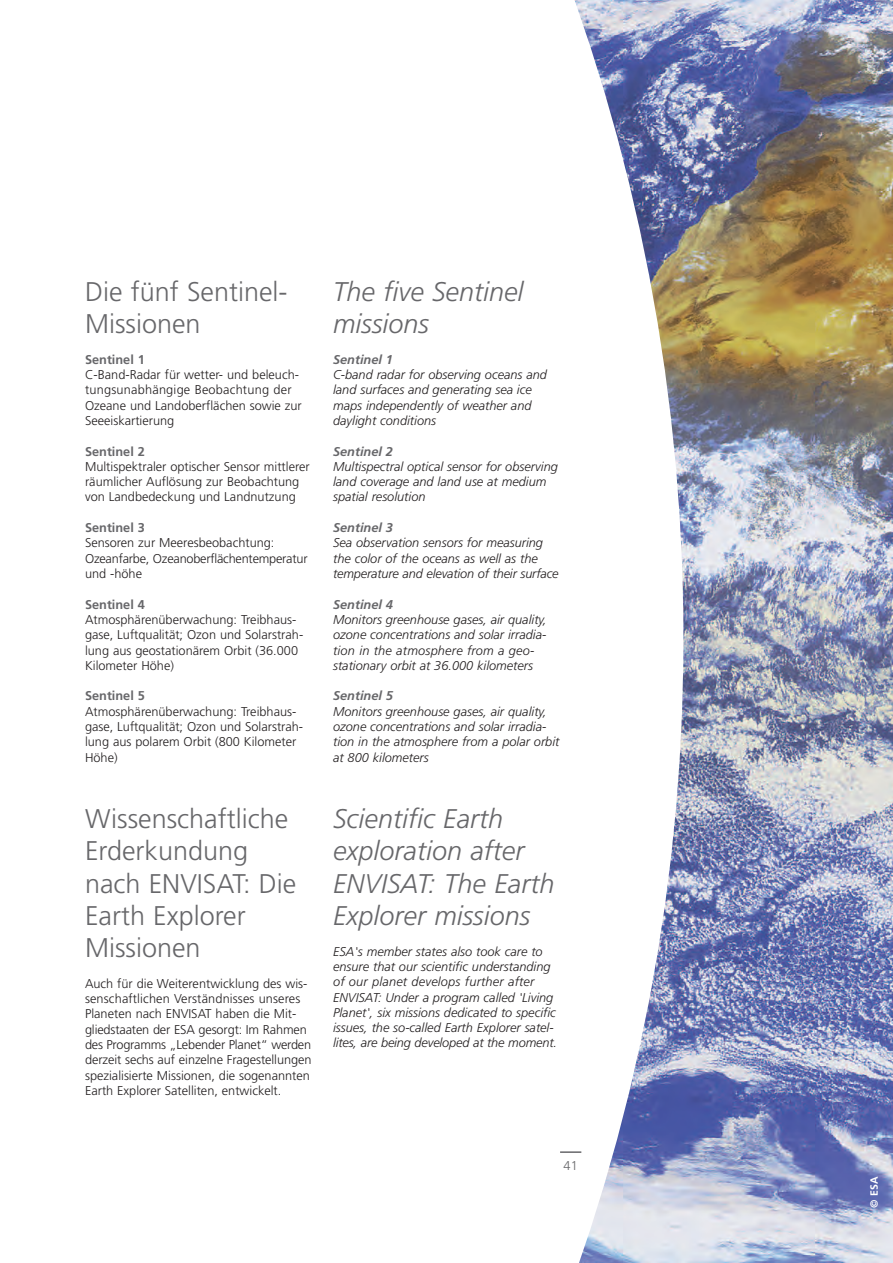
<style>
.page{position:relative;width:893px;height:1263px;background:#fff}
.page>*{position:absolute;margin:0;border:0;box-sizing:border-box;transform-origin:0 0}
.t1{font:300 27px/32.2px "Frutiger";color:#67676a}
.t2{font:italic 300 27px/32.2px "Frutiger";color:#67676a}
.t3{font:300 12.75px/15.3px "Frutiger";color:#231f20}
.t4{font:italic 300 12.75px/15.3px "Frutiger";color:#231f20}
.t5{font:700 12.75px "Frutiger";color:#67676a}
.t6{font:italic 700 12.75px "Frutiger";color:#67676a}
.t7{font:300 12.75px "Frutiger";color:#67676a}
.t8{font:700 10.5px "Frutiger";color:#fff}
</style>
<div class="page">
<img style="left:683px;top:0;width:210px;height:1263px">
<svg style="left:574px;top:0;width:109px;height:1263px"></svg>
<hr style="left:560px;top:1151px;width:21px;height:2px;background:#67676a">
<h1 class="t1" style="left:85px;top:277px;width:204px">Die fünf Sentinel-<br>Missionen</h1>
<p class="t5" style="left:85px;top:354px;width:61px">Sentinel 1</p>
<p class="t3" style="left:85px;top:368px;width:218px">C-Band-Radar für wetter- und beleuch&shy;tungsunabhängige Beobachtung der<br>Ozeane und Landoberflächen sowie zur<br>Seeeiskartierung</p>
<p class="t5" style="left:85px;top:446px;width:61px">Sentinel 2</p>
<p class="t3" style="left:85px;top:460px;width:226px">Multispektraler optischer Sensor mittlerer räumlicher Auflösung zur Beobachtung von Landbedeckung und Landnutzung</p>
<p class="t5" style="left:85px;top:522px;width:61px">Sentinel 3</p>
<p class="t3" style="left:85px;top:536px;width:224px">Sensoren zur Meeresbeobachtung:<br>Ozeanfarbe, Ozeanoberflächentemperatur und -höhe</p>
<p class="t5" style="left:85px;top:599px;width:61px">Sentinel 4</p>
<p class="t3" style="left:85px;top:613px;width:220px">Atmosphärenüberwachung: Treibhaus&shy;gase, Luftqualität; Ozon und Solarstrah&shy;lung aus geostationärem Orbit (36.000<br>Kilometer Höhe)</p>
<p class="t5" style="left:85px;top:691px;width:61px">Sentinel 5</p>
<p class="t3" style="left:85px;top:705px;width:220px">Atmosphärenüberwachung: Treibhaus&shy;gase, Luftqualität; Ozon und Solarstrah&shy;lung aus polarem Orbit (800 Kilometer<br>Höhe)</p>
<h1 class="t1" style="left:85px;top:805px;width:213px">Wissenschaftliche<br>Erderkundung nach ENVISAT: Die<br>Earth Explorer<br>Missionen</h1>
<p class="t3" style="left:85px;top:977px;width:228px">Auch für die Weiterentwicklung des wis&shy;senschaftlichen Verständnisses unseres Planeten nach ENVISAT haben die Mit&shy;gliedstaaten der ESA gesorgt: Im Rahmen des Programms „Lebender Planet“ werden derzeit sechs auf einzelne Fragestellungen spezialisierte Missionen, die sogenannten Earth Explorer Satelliten, entwickelt.</p>
<h1 class="t2" style="left:333px;top:277px;width:192px">The five Sentinel missions</h1>
<p class="t6" style="left:333px;top:354px;width:61px">Sentinel 1</p>
<p class="t4" style="left:333px;top:368px;width:215px">C-band radar for observing oceans and land surfaces and generating sea ice maps independently of weather and daylight conditions</p>
<p class="t6" style="left:333px;top:446px;width:61px">Sentinel 2</p>
<p class="t4" style="left:333px;top:460px;width:226px">Multispectral optical sensor for observing land coverage and land use at medium spatial resolution</p>
<p class="t6" style="left:333px;top:522px;width:61px">Sentinel 3</p>
<p class="t4" style="left:333px;top:536px;width:227px">Sea observation sensors for measuring the color of the oceans as well as the temperature and elevation of their surface</p>
<p class="t6" style="left:333px;top:599px;width:61px">Sentinel 4</p>
<p class="t4" style="left:333px;top:613px;width:215px">Monitors greenhouse gases, air quality, ozone concentrations and solar irradia&shy;tion in the atmosphere from a geo&shy;stationary orbit at 36.000 kilometers</p>
<p class="t6" style="left:333px;top:691px;width:61px">Sentinel 5</p>
<p class="t4" style="left:333px;top:705px;width:228px">Monitors greenhouse gases, air quality, ozone concentrations and solar irradia&shy;tion in the atmosphere from a polar orbit at 800 kilometers</p>
<h1 class="t2" style="left:333px;top:805px;width:223px">Scientific Earth exploration after<br>ENVISAT: The Earth<br>Explorer missions</h1>
<p class="t4" style="left:333px;top:944px;width:225px">ESA's member states also took care to ensure that our scientific understanding of our planet develops further after ENVISAT: Under a program called 'Living Planet', six missions dedicated to specific issues, the so-called Earth Explorer satel&shy;lites, are being developed at the moment.</p>
<p class="t7" style="left:564px;top:1161px;width:16px">41</p>
<p class="t8" style="left:870px;top:1208px;width:32px;rotate:-90deg">© ESA</p>
</div>
